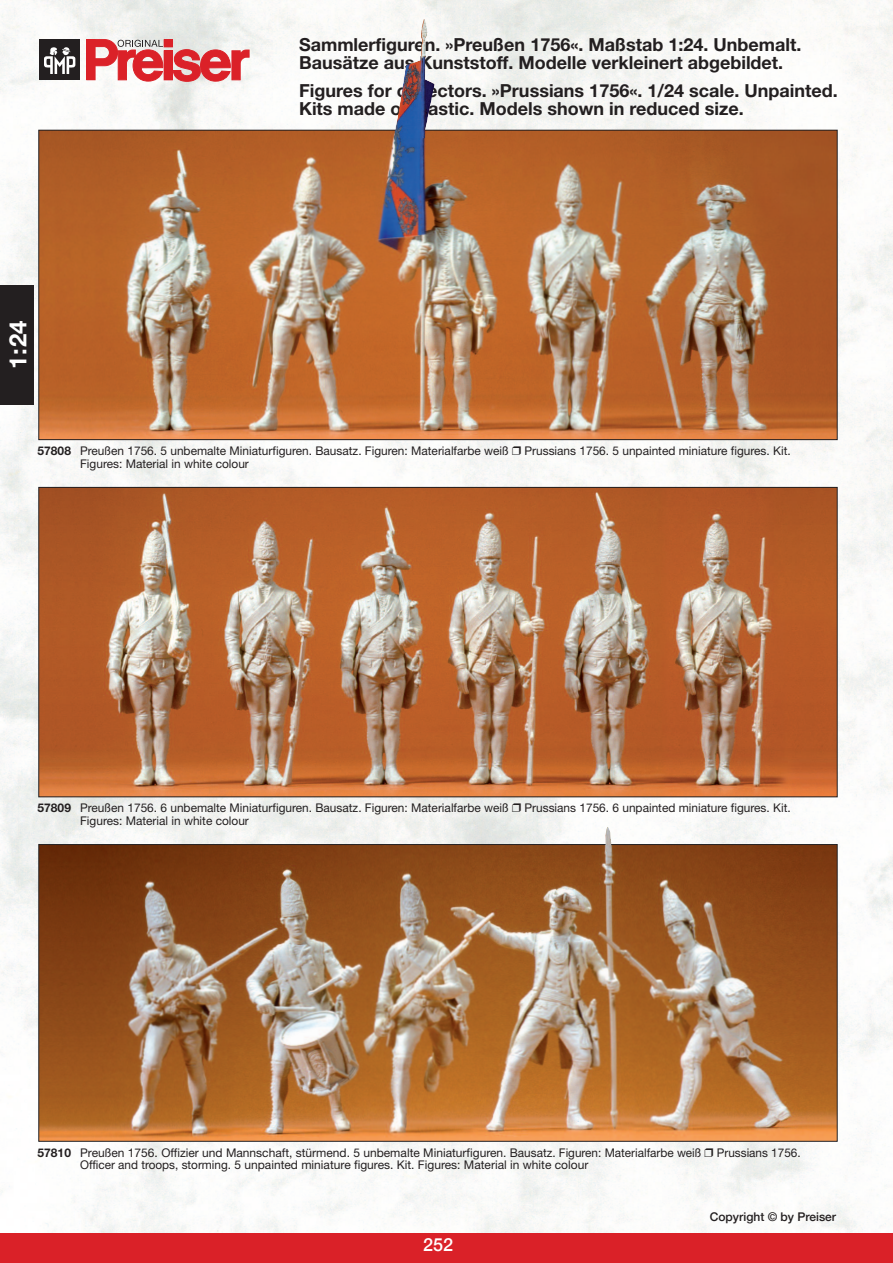
<style>
.page{position:relative;width:893px;height:1263px;background:#fff}
.page>*{position:absolute;margin:0;border:0;box-sizing:border-box;transform-origin:0 0}
.t1{font:700 24px "Helvetica Neue";color:#fff}
.t2{font:700 18px/18px "Helvetica Neue";color:#231f20}
.t3{font:500 18px "Helvetica Neue";color:#fff}
.t4{font:12px/12.8px "Helvetica Neue";color:#231f20}
.t5{font:500 12px "Helvetica Neue";color:#231f20}
.s1{font-weight:700}
.s2{font-family:"Monotype Sorts"}
</style>
<div class="page">
<img style="left:0;top:0;width:893px;height:1233px">
<div style="left:0;top:1233px;width:893px;height:30px;background:#da2128"></div>
<div style="left:87px;top:40px;width:8px;height:40px;background:#db2128"></div>
<div style="left:164px;top:51px;width:8px;height:29px;background:#db2128"></div>
<div style="left:164px;top:40px;width:8px;height:7px;background:#db2128"></div>
<svg style="left:173px;top:49px;width:76px;height:32px;background:#e06569"></svg>
<div style="left:39px;top:39px;width:41px;height:41px;background:#231f20"></div>
<svg style="left:44px;top:47px;width:31px;height:27px"></svg>
<svg style="left:93px;top:39px;width:70px;height:42px"></svg>
<div style="left:0;top:285px;width:34px;height:119px;background:#231f20"></div>
<img style="left:40px;top:132px;width:796px;height:306px">
<img style="left:40px;top:489px;width:796px;height:306px">
<img style="left:40px;top:846px;width:796px;height:294px">
<img style="left:605px;top:827px;width:7px;height:25px">
<img style="left:393px;top:19px;width:42px;height:120px">
<h2 class="t2" style="left:299px;top:38px;width:504px">Sammlerfiguren. »Preußen 1756«. Maßstab 1:24. Unbemalt.<br>Bausätze aus Kunststoff. Modelle verkleinert abgebildet.</h2>
<h2 class="t2" style="left:299px;top:83px;width:540px">Figures for collectors. »Prussians 1756«. 1/24 scale. Unpainted.<br>Kits made of plastic. Models shown in reduced size.</h2>
<h1 class="t1" style="left:10px;top:369px;width:49px;rotate:-90deg">1:24</h1>
<p class="t4" style="left:80px;top:445px;width:712px;text-indent:-43px"><span class="s1">57808</span> Preußen 1756. 5 unbemalte Miniaturfiguren. Bausatz. Figuren: Materialfarbe weiß <span class="s2">R</span> Prussians 1756. 5 unpainted miniature figures. Kit.<br>Figures: Material in white colour</p>
<p class="t4" style="left:80px;top:803px;width:712px;text-indent:-43px"><span class="s1">57809</span> Preußen 1756. 6 unbemalte Miniaturfiguren. Bausatz. Figuren: Materialfarbe weiß <span class="s2">R</span> Prussians 1756. 6 unpainted miniature figures. Kit.<br>Figures: Material in white colour</p>
<p class="t4" style="left:80px;top:1147px;width:722px;text-indent:-43px"><span class="s1">57810</span> Preußen 1756. Offizier und Mannschaft, stürmend. 5 unbemalte Miniaturfiguren. Bausatz. Figuren: Materialfarbe weiß <span class="s2">R</span> Prussians 1756.<br>Officer and troops, storming. 5 unpainted miniature figures. Kit. Figures: Material in white colour</p>
<h2 class="t3" style="left:423px;top:1233px;width:32px">252</h2>
<p class="t5" style="left:710px;top:1209px;width:128px">Copyright © by Preiser</p>
</div>
